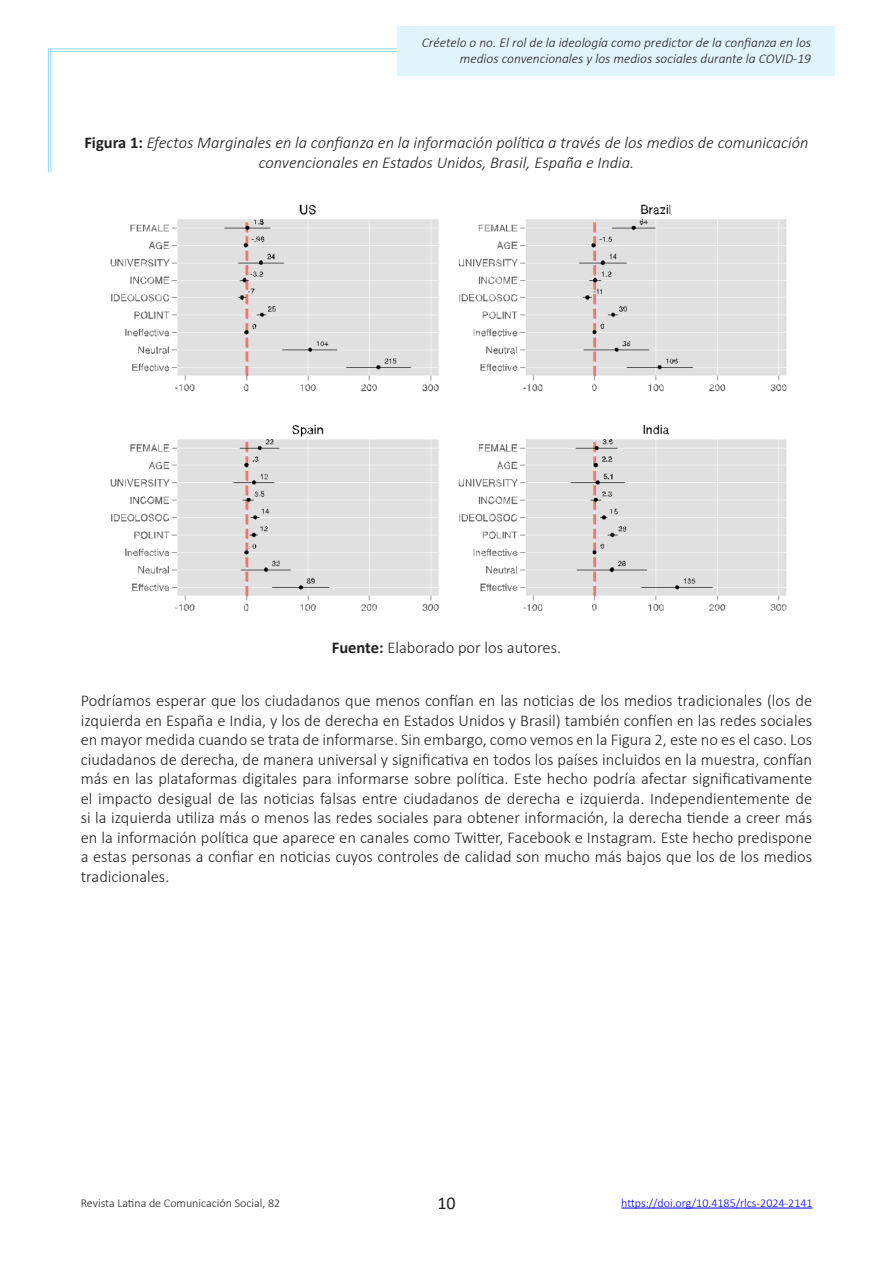
<style>
.page{position:relative;width:893px;height:1263px;background:#fff}
.page>*{position:absolute;margin:0;border:0;box-sizing:border-box;transform-origin:0 0}
.t1{font:18px "Calibri";color:#231f20}
.t2{font:300 16.5px/19.5px "Calibri";color:#231f20;text-align:justify}
.t3{font:italic 300 16.5px/19.8px "Calibri";color:#231f20;text-align:center}
.t4{font:italic 300 13.5px/16.5px "Calibri";color:#231f20;text-align:right}
.t5{font:300 12px "Calibri";color:#00f}
.t6{font:300 12px "Calibri";color:#231f20}
.s1{font-weight:700;font-style:normal}
.s2{font-weight:700}
</style>
<div class="page">
<hr style="left:621px;top:1208px;width:192px;height:1px;background:#00f">
<hr style="left:48px;top:51px;width:357px;height:1px;background:#8dd7f7">
<hr style="left:48px;top:49px;width:357px;height:1px;background:#8dd7f7">
<hr style="left:48px;top:49px;width:1px;height:123px;background:#8dd7f7">
<hr style="left:51px;top:49px;width:1px;height:123px;background:#8dd7f7">
<div style="left:397px;top:26px;width:437px;height:49px;background:#e1f4fc"></div>
<img style="left:110px;top:204px;width:677px;height:407px">
<p class="t4" style="left:422px;top:34px;width:391px">Créetelo o no. El rol de la ideología como predictor de la confianza en los medios convencionales y los medios sociales durante la COVID-19</p>
<p class="t3" style="left:84px;top:133px;width:726px"><span class="s1">Figura 1:</span> Efectos Marginales en la confianza en la información política a través de los medios de comunicación convencionales en Estados Unidos, Brasil, España e India.</p>
<p class="t2" style="left:332px;top:638px;width:231px"><span class="s2">Fuente:</span> Elaborado por los autores.</p>
<p class="t2" style="left:81px;top:691px;width:733px">Podríamos esperar que los ciudadanos que menos confían en las noticias de los medios tradicionales (los de izquierda en España e India, y los de derecha en Estados Unidos y Brasil) también confíen en las redes sociales en mayor medida cuando se trata de informarse. Sin embargo, como vemos en la Figura 2, este no es el caso. Los ciudadanos de derecha, de manera universal y significativa en todos los países incluidos en la muestra, confían más en las plataformas digitales para informarse sobre política. Este hecho podría afectar significativamente el impacto desigual de las noticias falsas entre ciudadanos de derecha e izquierda. Independientemente de si la izquierda utiliza más o menos las redes sociales para obtener información, la derecha tiende a creer más en la información política que aparece en canales como Twitter, Facebook e Instagram. Este hecho predispone a estas personas a confiar en noticias cuyos controles de calidad son mucho más bajos que los de los medios tradicionales.</p>
<p class="t6" style="left:81px;top:1195px;width:201px">Revista Latina de Comunicación Social, 82</p>
<p class="t1" style="left:437px;top:1190px;width:20px">10</p>
<p class="t5" style="left:621px;top:1195px;width:193px">https://doi.org/10.4185/rlcs-2024-2141</p>
</div>
